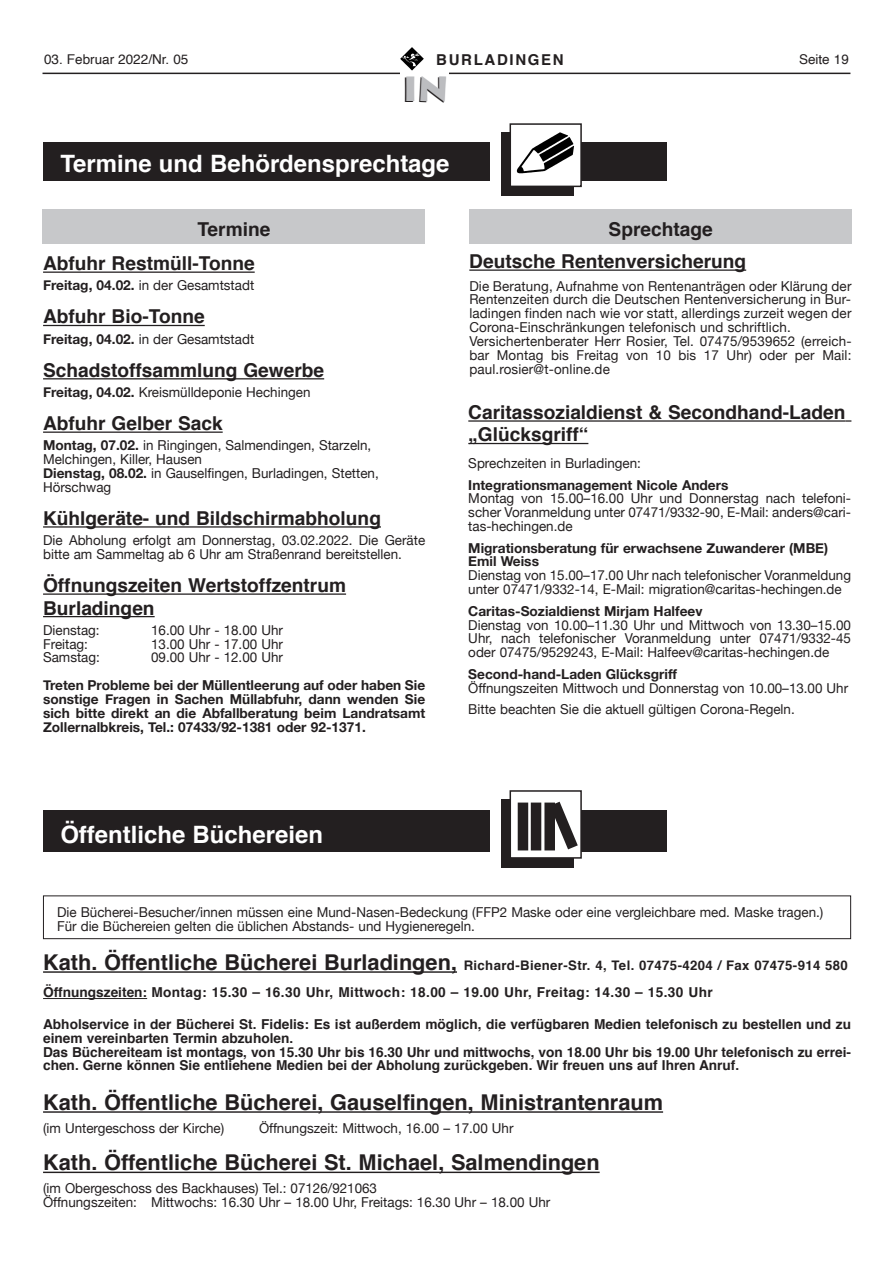
<style>
.page{position:relative;width:893px;height:1263px;background:#fff}
.page>*{position:absolute;margin:0;border:0;box-sizing:border-box;transform-origin:0 0}
.t1{font:900 34.5px "Lithos Pro";color:#231f20}
.t2{font:700 24px "Helvetica";color:#fff}
.t3{font:700 21.75px "Helvetica";color:#231f20}
.t4{font:700 19.2px/22.5px "Helvetica";color:#231f20}
.t5{font:700 15px "Helvetica";letter-spacing:.11em;color:#231f20}
.t6{font:13.65px/13.8px "Helvetica Neue";color:#231f20;text-align:justify}
.t7{font:700 13.65px/13.8px "Helvetica Neue";color:#231f20;text-align:justify}
.t8{font:700 13.65px/13.8px "Helvetica";color:#231f20}
.t9{font:700 13.65px "Helvetica";letter-spacing:.03em;color:#231f20}
.t10{font:13.5px "Helvetica";color:#231f20}
.t11{font:700 13.2px "Helvetica";letter-spacing:.03em;color:#231f20}
.s1{font-weight:700}
.s2{font-size:21.75px}
</style>
<div class="page">
<hr style="left:43px;top:73px;width:807px;height:1px;background:#231f20">
<div style="left:400px;top:43px;width:49px;height:32px;background:#fff"></div>
<img style="left:400px;top:47px;width:24px;height:24px">
<div style="left:43px;top:143px;width:447px;height:38px;background:#231f20"></div>
<div style="left:501px;top:132px;width:72px;height:64px;background:#231f20"></div>
<div style="left:510px;top:124px;width:71px;height:62px;background:#fff"></div>
<img style="left:516px;top:132px;width:58px;height:42px">
<div style="left:510px;top:123px;width:72px;height:64px;border:2px solid #231f20"></div>
<div style="left:582px;top:142px;width:85px;height:38px;background:#231f20"></div>
<div style="left:43px;top:209px;width:382px;height:34px;background:#c7c8ca"></div>
<hr style="left:43px;top:271px;width:212px;height:2px;background:#231f20">
<hr style="left:43px;top:325px;width:162px;height:1px;background:#231f20">
<hr style="left:43px;top:378px;width:281px;height:1px;background:#231f20">
<hr style="left:43px;top:431px;width:180px;height:2px;background:#231f20">
<hr style="left:43px;top:526px;width:338px;height:2px;background:#231f20">
<hr style="left:43px;top:593px;width:303px;height:2px;background:#231f20">
<hr style="left:43px;top:616px;width:112px;height:1px;background:#231f20">
<div style="left:469px;top:209px;width:383px;height:34px;background:#c7c8ca"></div>
<hr style="left:469px;top:269px;width:277px;height:2px;background:#231f20">
<hr style="left:468px;top:420px;width:378px;height:2px;background:#231f20">
<hr style="left:468px;top:443px;width:120px;height:1px;background:#231f20">
<div style="left:43px;top:810px;width:447px;height:41px;background:#231f20"></div>
<div style="left:501px;top:799px;width:72px;height:69px;background:#231f20"></div>
<svg style="left:513px;top:799px;width:28px;height:57px"></svg>
<div style="left:510px;top:790px;width:72px;height:69px;border:2px solid #231f20"></div>
<div style="left:582px;top:810px;width:85px;height:41px;background:#231f20"></div>
<div style="left:518px;top:802px;width:10px;height:48px;background:#231f20"></div>
<div style="left:531px;top:802px;width:10px;height:48px;background:#231f20"></div>
<svg style="left:541px;top:790px;width:46px;height:71px"></svg>
<hr style="left:43px;top:971px;width:414px;height:2px;background:#231f20">
<hr style="left:43px;top:998px;width:104px;height:1px;background:#231f20">
<hr style="left:43px;top:1111px;width:620px;height:2px;background:#231f20">
<hr style="left:43px;top:1171px;width:557px;height:2px;background:#231f20">
<div style="left:43px;top:895px;width:808px;height:44px;border:1px solid #231f20"></div>
<p class="t10" style="left:44px;top:53px;width:146px">03. Februar 2022/Nr. 05</p>
<p class="t5" style="left:436px;top:53px;width:129px">BURLADINGEN</p>
<p class="t10" style="left:799px;top:53px;width:51px">Seite 19</p>
<p class="t1" style="left:401px;top:70px;width:48px">IN</p>
<p class="t2" style="left:60px;top:154px;width:391px">Termine und Behördensprechtage</p>
<p class="t4" style="left:197px;top:219px;width:75px">Termine</p>
<p class="t4" style="left:43px;top:254px;width:213px">Abfuhr Restmüll-Tonne</p>
<p class="t6" style="left:43px;top:278px;width:213px"><span class="s1">Freitag, 04.02.</span> in der Gesamtstadt</p>
<p class="t4" style="left:43px;top:307px;width:163px">Abfuhr Bio-Tonne</p>
<p class="t6" style="left:43px;top:332px;width:213px"><span class="s1">Freitag, 04.02.</span> in der Gesamtstadt</p>
<p class="t4" style="left:43px;top:360px;width:283px">Schadstoffsammlung Gewerbe</p>
<p class="t6" style="left:43px;top:385px;width:269px"><span class="s1">Freitag, 04.02.</span> Kreismülldeponie Hechingen</p>
<p class="t4" style="left:43px;top:414px;width:181px">Abfuhr Gelber Sack</p>
<p class="t6" style="left:43px;top:438px;width:330px"><span class="s1">Montag, 07.02.</span> in Ringingen, Salmendingen, Starzeln,</p>
<p class="t6" style="left:43px;top:452px;width:160px">Melchingen, Killer, Hausen</p>
<p class="t6" style="left:43px;top:466px;width:337px"><span class="s1">Dienstag, 08.02.</span> in Gauselfingen, Burladingen, Stetten,</p>
<p class="t6" style="left:43px;top:480px;width:70px">Hörschwag</p>
<p class="t4" style="left:43px;top:508px;width:339px">Kühlgeräte- und Bildschirmabholung</p>
<p class="t6" style="left:43px;top:533px;width:384px">Die Abholung erfolgt am Donnerstag, 03.02.2022. Die Geräte bitte am Sammeltag ab 6 Uhr am Straßenrand bereitstellen.</p>
<p class="t4" style="left:43px;top:576px;width:305px">Öffnungszeiten Wertstoffzentrum<br>Burladingen</p>
<p class="t6" style="left:43px;top:623px;width:58px">Dienstag:</p>
<p class="t6" style="left:151px;top:623px;width:133px">16.00 Uhr - 18.00 Uhr</p>
<p class="t6" style="left:43px;top:637px;width:46px">Freitag:</p>
<p class="t6" style="left:151px;top:637px;width:133px">13.00 Uhr - 17.00 Uhr</p>
<p class="t6" style="left:43px;top:650px;width:58px">Samstag:</p>
<p class="t6" style="left:151px;top:650px;width:133px">09.00 Uhr - 12.00 Uhr</p>
<p class="t7" style="left:43px;top:678px;width:384px">Treten Probleme bei der Müllentleerung auf oder haben Sie sonstige Fragen in Sachen Müllabfuhr, dann wenden Sie sich bitte direkt an die Abfallberatung beim Landratsamt Zollernalbkreis, Tel.: 07433/92-1381 oder 92-1371.</p>
<p class="t4" style="left:609px;top:219px;width:106px">Sprechtage</p>
<p class="t4" style="left:469px;top:252px;width:278px">Deutsche Rentenversicherung</p>
<p class="t6" style="left:469px;top:279px;width:384px">Die Beratung, Aufnahme von Rentenanträgen oder Klärung der Rentenzeiten durch die Deutschen Rentenversicherung in Bur&shy;ladingen finden nach wie vor statt, allerdings zurzeit wegen der Corona-Einschränkungen telefonisch und schriftlich.</p>
<p class="t6" style="left:469px;top:334px;width:384px">Versichertenberater Herr Rosier, Tel. 07475/9539652 (erreich&shy;bar Montag bis Freitag von 10 bis 17 Uhr) oder per Mail: paul.rosier@t-online.de</p>
<p class="t4" style="left:468px;top:402px;width:379px">Caritassozialdienst &amp; Secondhand-Laden „Glücksgriff“</p>
<p class="t6" style="left:468px;top:456px;width:174px">Sprechzeiten in Burladingen:</p>
<p class="t7" style="left:468px;top:477px;width:262px">Integrationsmanagement Nicole Anders</p>
<p class="t6" style="left:468px;top:491px;width:384px">Montag von 15.00–16.00 Uhr und Donnerstag nach telefoni&shy;scher Voranmeldung unter 07471/9332-90, E-Mail: anders@cari&shy;tas-hechingen.de</p>
<p class="t7" style="left:468px;top:541px;width:361px">Migrationsberatung für erwachsene Zuwanderer (MBE)<br>Emil Weiss</p>
<p class="t6" style="left:468px;top:568px;width:384px">Dienstag von 15.00–17.00 Uhr nach telefonischer Voranmeldung unter 07471/9332-14, E-Mail: migration@caritas-hechingen.de</p>
<p class="t7" style="left:468px;top:604px;width:236px">Caritas-Sozialdienst Mirjam Halfeev</p>
<p class="t6" style="left:468px;top:618px;width:384px">Dienstag von 10.00–11.30 Uhr und Mittwoch von 13.30–15.00<br>Uhr, nach telefonischer Voranmeldung unter 07471/9332-45 oder 07475/9529243, E-Mail: Halfeev@caritas-hechingen.de</p>
<p class="t7" style="left:468px;top:667px;width:210px">Second-hand-Laden Glücksgriff</p>
<p class="t6" style="left:468px;top:681px;width:381px">Öffnungszeiten Mittwoch und Donnerstag von 10.00–13.00 Uhr</p>
<p class="t6" style="left:468px;top:702px;width:328px">Bitte beachten Sie die aktuell gültigen Corona-Regeln.</p>
<p class="t2" style="left:60px;top:824px;width:264px">Öffentliche Büchereien</p>
<p class="t6" style="left:57px;top:905px;width:768px">Die Bücherei-Besucher/innen müssen eine Mund-Nasen-Bedeckung (FFP2 Maske oder eine vergleichbare med. Maske tragen.)</p>
<p class="t6" style="left:57px;top:919px;width:419px">Für die Büchereien gelten die üblichen Abstands- und Hygieneregeln.</p>
<p class="t11" style="left:43px;top:959px;width:806px"><span class="s2">Kath. Öffentliche Bücherei Burladingen,</span> Richard-Biener-Str. 4, Tel. 07475-4204 / Fax 07475-914 580</p>
<p class="t9" style="left:43px;top:986px;width:671px">Öffnungszeiten: Montag: 15.30 – 16.30 Uhr, Mittwoch: 18.00 – 19.00 Uhr, Freitag: 14.30 – 15.30 Uhr</p>
<p class="t8" style="left:43px;top:1018px;width:809px">Abholservice in der Bücherei St. Fidelis: Es ist außerdem möglich, die verfügbaren Medien telefonisch zu bestellen und zu einem vereinbarten Termin abzuholen.</p>
<p class="t8" style="left:43px;top:1046px;width:809px">Das Büchereiteam ist montags, von 15.30 Uhr bis 16.30 Uhr und mittwochs, von 18.00 Uhr bis 19.00 Uhr telefonisch zu errei&shy;chen. Gerne können Sie entliehene Medien bei der Abholung zurückgeben. Wir freuen uns auf Ihren Anruf.</p>
<p class="t3" style="left:43px;top:1093px;width:622px">Kath. Öffentliche Bücherei, Gauselfingen, Ministrantenraum</p>
<p class="t6" style="left:43px;top:1120px;width:183px">(im Untergeschoss der Kirche)</p>
<p class="t6" style="left:259px;top:1120px;width:256px">Öffnungszeit: Mittwoch, 16.00 – 17.00 Uhr</p>
<p class="t3" style="left:43px;top:1153px;width:558px">Kath. Öffentliche Bücherei St. Michael, Salmendingen</p>
<p class="t6" style="left:43px;top:1181px;width:335px">(im Obergeschoss des Backhauses) Tel.: 07126/921063</p>
<p class="t6" style="left:43px;top:1195px;width:509px">Öffnungszeiten: Mittwochs: 16.30 Uhr – 18.00 Uhr, Freitags: 16.30 Uhr – 18.00 Uhr</p>
</div>
